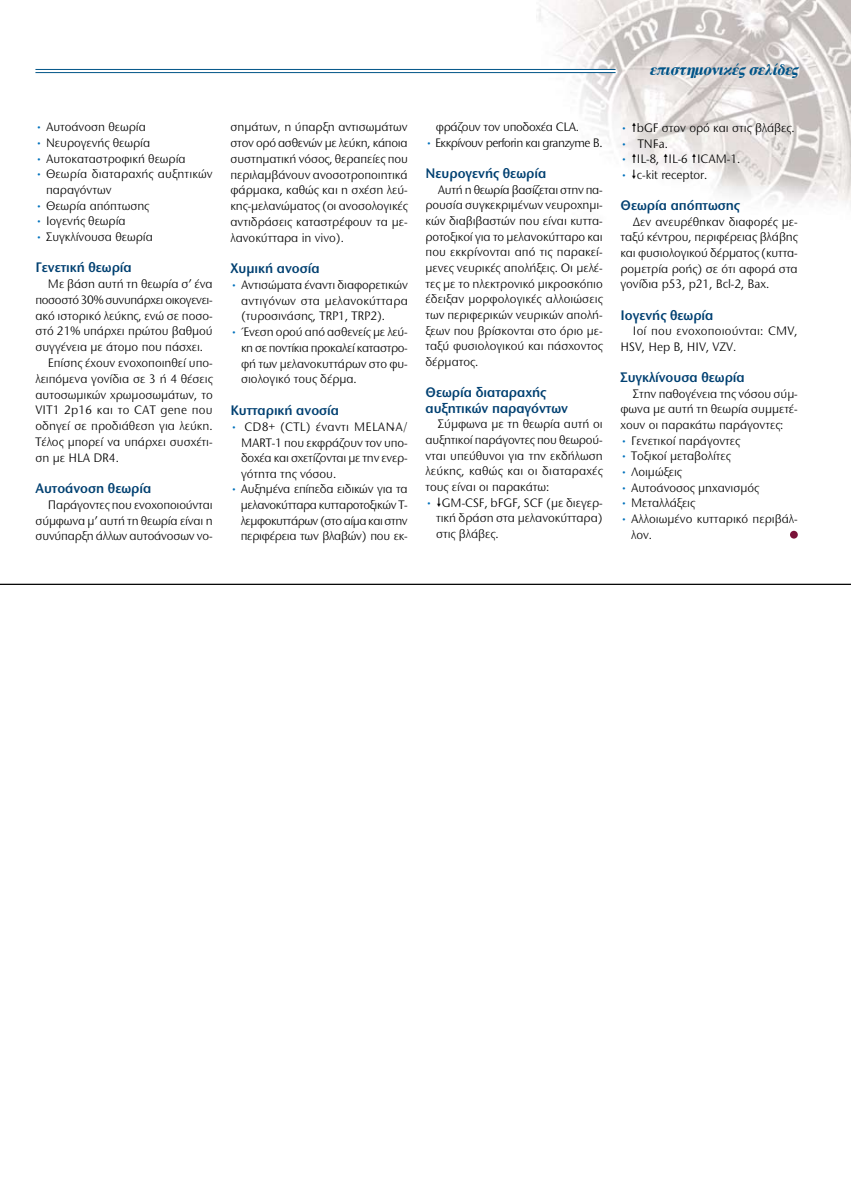
<style>
.page{position:relative;width:851px;height:1188px;background:#fff}
.page>*{position:absolute;margin:0;border:0;box-sizing:border-box;transform-origin:0 0}
.t1{font:italic 700 16.25px "Gr Times";color:#005488}
.t2{font:600 14.38px/15.6px "Stone Sans ITC Hel";color:#004071;scale:.95 1}
.t3{font:12.75px/15.6px "Stone Sans ITC Hel";color:#000;text-align:justify;scale:.95 1}
.t4{font:12.75px/15.6px "Stone Sans ITC Hel";letter-spacing:.02em;color:#000;scale:.95 1}
.t5{font:12.75px "Stone Sans ITC Hel";letter-spacing:-.04em;color:#000;scale:.95 1}
.t6{font:12.75px "Stone Sans ITC Hel";letter-spacing:-.03em;color:#000;scale:.95 1}
.t7{font:12.75px "Stone Sans ITC Hel";letter-spacing:-.02em;color:#000;scale:.95 1}
.s1{color:#0071bc}
</style>
<div class="page">
<img style="left:536px;top:0;width:314px;height:204px">
<hr style="left:35px;top:69px;width:580px;height:4px;background:#fff">
<hr style="left:35px;top:69px;width:580px;height:1px;background:#005488">
<hr style="left:35px;top:72px;width:580px;height:1px;background:#005488">
<svg style="left:789px;top:530px;width:8px;height:8px"></svg>
<hr style="left:0;top:583px;width:850px;height:1px;background:#000">
<svg style="left:632px;top:169px;width:3px;height:10px"></svg>
<p class="t3" style="left:35px;top:119px;width:118px"><span class="s1">•</span> Αυτοάνοση θεωρία</p>
<p class="t3" style="left:35px;top:135px;width:122px"><span class="s1">•</span> Νευρογενής θεωρία</p>
<p class="t3" style="left:35px;top:151px;width:160px"><span class="s1">•</span> Αυτοκαταστροφική θεωρία</p>
<p class="t3" style="left:46px;top:166px;width:177px;text-indent:-11px"><span class="s1">•</span> Θεωρία διαταραχής αυξητικών παραγόντων</p>
<p class="t3" style="left:35px;top:198px;width:121px"><span class="s1">•</span> Θεωρία απόπτωσης</p>
<p class="t3" style="left:35px;top:213px;width:96px"><span class="s1">•</span> Ιογενής θεωρία</p>
<p class="t3" style="left:35px;top:229px;width:125px"><span class="s1">•</span> Συγκλίνουσα θεωρία</p>
<p class="t2" style="left:35px;top:260px;width:103px">Γενετική θεωρία</p>
<p class="t3" style="left:48px;top:276px;width:175px">Με βάση αυτή τη θεωρία σ’ ένα</p>
<p class="t6" style="left:35px;top:292px;width:188px">ποσοστό 30% συνυπάρχει οικογενει-</p>
<p class="t3" style="left:35px;top:307px;width:188px">ακό ιστορικό λεύκης, ενώ σε ποσο-</p>
<p class="t3" style="left:35px;top:323px;width:188px">στό 21% υπάρχει πρώτου βαθμού</p>
<p class="t3" style="left:35px;top:339px;width:178px">συγγένεια με άτομο που πάσχει.</p>
<p class="t3" style="left:48px;top:355px;width:175px">Επίσης έχουν ενοχοποιηθεί υπο-</p>
<p class="t3" style="left:35px;top:370px;width:188px">λειπόμενα γονίδια σε 3 ή 4 θέσεις</p>
<p class="t3" style="left:35px;top:386px;width:188px">αυτοσωμικών χρωμοσωμάτων, το</p>
<p class="t4" style="left:35px;top:402px;width:188px">VIT1 2p16 και το CAT gene που</p>
<p class="t3" style="left:35px;top:418px;width:188px">οδηγεί σε προδιάθεση για λεύκη.</p>
<p class="t3" style="left:35px;top:433px;width:188px">Τέλος μπορεί να υπάρχει συσχέτι-</p>
<p class="t3" style="left:35px;top:449px;width:89px">ση με HLA DR4.</p>
<p class="t2" style="left:35px;top:480px;width:123px">Αυτοάνοση θεωρία</p>
<p class="t3" style="left:35px;top:496px;width:188px;text-indent:12px">Παράγοντες που ενοχοποιούνται σύμφωνα μ’ αυτή τη θεωρία είναι η συνύπαρξη άλλων αυτοάνοσων νο-</p>
<p class="t3" style="left:230px;top:119px;width:188px">σημάτων, η ύπαρξη αντισωμάτων στον ορό ασθενών με λεύκη, κάποια συστηματική νόσος, θεραπείες που περιλαμβάνουν ανοσοτροποιητικά φάρμακα, καθώς και η σχέση λεύ&shy;κης-μελανώματος (οι ανοσολογικές αντιδράσεις καταστρέφουν τα με&shy;λανοκύτταρα in vivo).</p>
<p class="t2" style="left:230px;top:260px;width:95px">Χυμική ανοσία</p>
<p class="t3" style="left:241px;top:277px;width:177px;text-indent:-11px"><span class="s1">•</span> Αντισώματα έναντι διαφορετικών αντιγόνων στα μελανοκύτταρα (τυροσινάσης, TRP1, TRP2).</p>
<p class="t3" style="left:241px;top:324px;width:177px;text-indent:-11px"><span class="s1">•</span> Ένεση ορού από ασθενείς με λεύ&shy;κη σε ποντίκια προκαλεί καταστρο&shy;φή των μελανοκυττάρων στο φυ&shy;σιολογικό τους δέρμα.</p>
<p class="t2" style="left:230px;top:402px;width:116px">Κυτταρική ανοσία</p>
<p class="t3" style="left:241px;top:418px;width:177px;text-indent:-11px"><span class="s1">•</span> CD8+ (CTL) έναντι MELAN-A/ MART-1 που εκφράζουν τον υπο&shy;δοχέα και σχετίζονται με την ενερ&shy;γότητα της νόσου.</p>
<p class="t3" style="left:241px;top:481px;width:177px;text-indent:-10px"><span class="s1">•</span> Αυξημένα επίπεδα ειδικών για τα μελανοκύτταρα κυτταροτοξικών Τ&shy;λεμφοκυττάρων (στο αίμα και στην περιφέρεια των βλαβών) που εκ-</p>
<p class="t1" style="left:649px;top:61px;width:154px">επιστημονικέςσελίδες</p>
<p class="t7" style="left:436px;top:120px;width:152px">φράζουν τον υποδοχέα CLA.</p>
<p class="t5" style="left:425px;top:135px;width:188px"><span class="s1">•</span> Εκκρίνουν perforin και granzyme B.</p>
<p class="t2" style="left:425px;top:165px;width:129px">Νευρογενής θεωρία</p>
<p class="t3" style="left:425px;top:182px;width:188px;text-indent:12px">Αυτή η θεωρία βασίζεται στην πα&shy;ρουσία συγκεκριμένων νευροχημι&shy;κών διαβιβαστών που είναι κυττα&shy;ροτοξικοί για το μελανοκύτταρο και που εκκρίνονται από τις παρακεί&shy;μενες νευρικές απολήξεις. Οι μελέ&shy;τες με το ηλεκτρονικό μικροσκόπιο έδειξαν μορφολογικές αλλοιώσεις των περιφερικών νευρικών απολή&shy;ξεων που βρίσκονται στο όριο με&shy;ταξύ φυσιολογικού και πάσχοντος δέρματος.</p>
<p class="t2" style="left:425px;top:384px;width:151px">Θεωρία διαταραχής αυξητικών παραγόντων</p>
<p class="t3" style="left:425px;top:416px;width:188px;text-indent:12px">Σύμφωνα με τη θεωρία αυτή οι αυξητικοί παράγοντες που θεωρού&shy;νται υπεύθυνοι για την εκδήλωση λεύκης, καθώς και οι διαταραχές τους είναι οι παρακάτω:</p>
<p class="t3" style="left:436px;top:494px;width:177px;text-indent:-11px"><span class="s1">•</span> GM-CSF, bFGF, SCF (με διεγερ&shy;τική δράση στα μελανοκύτταρα) στις βλάβες.</p>
<p class="t3" style="left:620px;top:120px;width:185px"><span class="s1">•</span> ➔bGF στον ορό και στις βλάβες.</p>
<p class="t3" style="left:620px;top:135px;width:51px"><span class="s1">•</span> TNF-a.</p>
<p class="t3" style="left:620px;top:151px;width:128px"><span class="s1">•</span> ➔IL-8, ➔IL-6 ➔ICAM-1.</p>
<p class="t3" style="left:620px;top:167px;width:93px"><span class="s1">•</span> c-kit receptor.</p>
<p class="t2" style="left:620px;top:197px;width:127px">Θεωρία απόπτωσης</p>
<p class="t3" style="left:620px;top:214px;width:188px;text-indent:12px">Δεν ανευρέθηκαν διαφορές με&shy;ταξύ κέντρου, περιφέρειας βλάβης και φυσιολογικού δέρματος (κυττα&shy;ρομετρία ροής) σε ότι αφορά στα γονίδια p53, p21, Bcl-2, Bax.</p>
<p class="t2" style="left:620px;top:307px;width:99px">Ιογενής θεωρία</p>
<p class="t4" style="left:620px;top:323px;width:188px;text-indent:12px">Ιοί που ενοχοποιούνται: CMV,<br>HSV, Hep B, HIV, VZV.</p>
<p class="t2" style="left:620px;top:369px;width:132px">Συγκλίνουσα θεωρία</p>
<p class="t3" style="left:620px;top:385px;width:188px;text-indent:12px">Στην παθογένεια της νόσου σύμ&shy;φωνα με αυτή τη θεωρία συμμετέ&shy;χουν οι παρακάτω παράγοντες:</p>
<p class="t3" style="left:620px;top:432px;width:127px"><span class="s1">•</span> Γενετικοί παράγοντες</p>
<p class="t3" style="left:620px;top:448px;width:118px"><span class="s1">•</span> Τοξικοί μεταβολίτες</p>
<p class="t3" style="left:620px;top:464px;width:66px"><span class="s1">•</span> Λοιμώξεις</p>
<p class="t3" style="left:620px;top:479px;width:147px"><span class="s1">•</span> Αυτοάνοσος μηχανισμός</p>
<p class="t3" style="left:620px;top:495px;width:80px"><span class="s1">•</span> Μεταλλάξεις</p>
<p class="t3" style="left:631px;top:511px;width:177px;text-indent:-11px"><span class="s1">•</span> Αλλοιωμένο κυτταρικό περιβάλ&shy;λον.</p>
</div>
